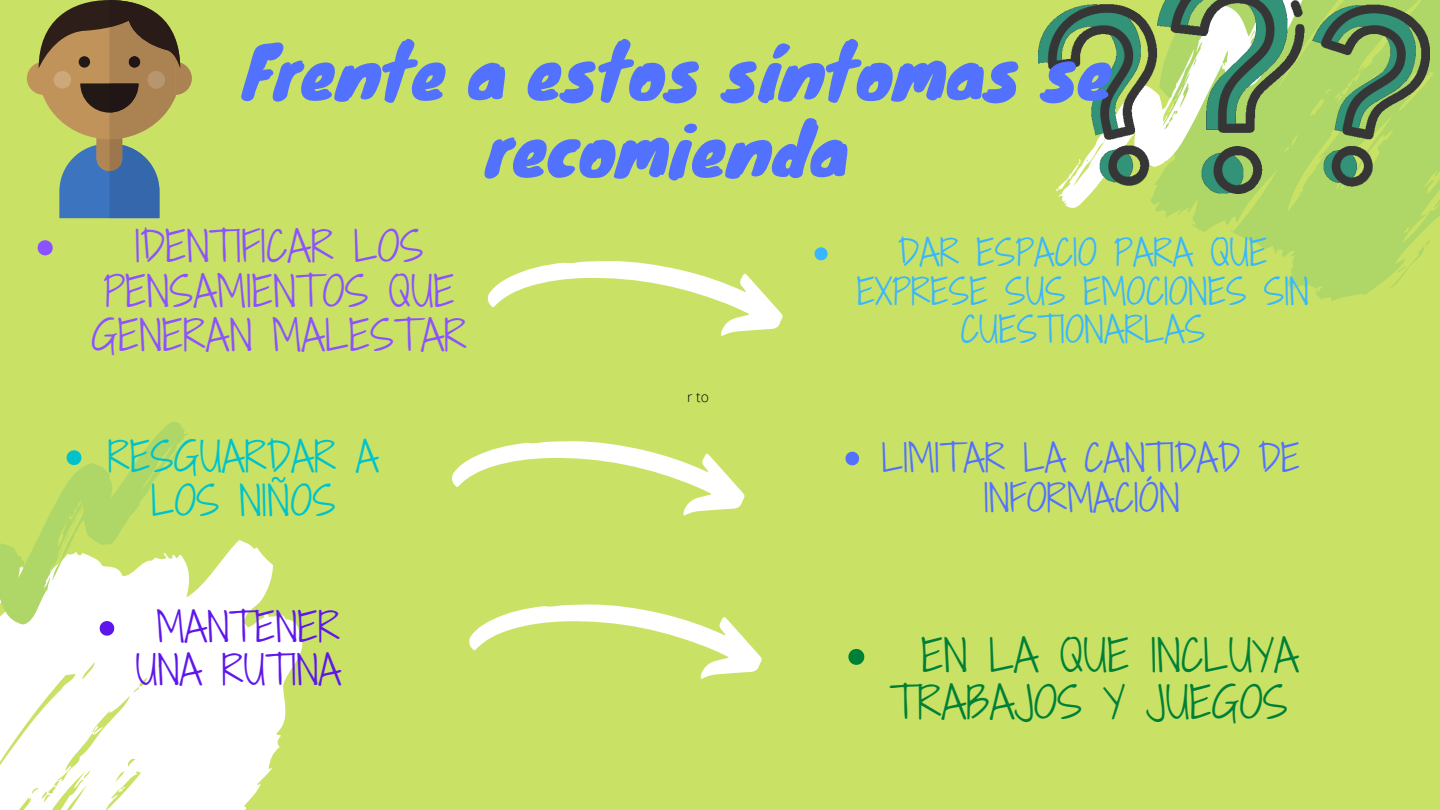
<style>
.page{position:relative;width:1440px;height:810px;background:#c9e265}
.page>*{position:absolute;margin:0;border:0;box-sizing:border-box;transform-origin:0 0}
.t1{font:70.5px/77px "Knewave";color:#5271ff;text-align:center}
.t2{font:42.3px/46.8px "Shadows Into Light Two";color:#008037;text-align:right}
.t3{font:40.2px/44.4px "Shadows Into Light Two";color:#8c52ff;text-align:center}
.t4{font:39.3px/43.5px "Shadows Into Light Two";color:#00c2cb;text-align:center}
.t5{font:38.7px/42.8px "Shadows Into Light Two";color:#5e17eb;text-align:center}
.t6{font:36.2px/40.1px "Shadows Into Light Two";color:#5271ff;text-align:center}
.t7{font:34.6px/38.3px "Shadows Into Light Two";color:#38b6ff;text-align:center}
.t8{font:300 13.9px "Open Sans";color:#000}
</style>
<div class="page">
<svg style="left:0;top:540px;width:303px;height:270px;fill:#fff"></svg>
<svg style="left:0;top:422px;width:207px;height:234px"></svg>
<svg style="left:61px;top:517px;width:19px;height:27px"></svg>
<svg style="left:1252px;top:0;width:188px;height:301px;fill:#aed768"></svg>
<svg style="left:1389px;top:237px;width:44px;height:58px"></svg>
<svg style="left:1058px;top:194px;width:281px;height:47px"></svg>
<svg style="left:488px;top:261px;width:295px;height:75px"></svg>
<svg style="left:452px;top:441px;width:293px;height:75px"></svg>
<svg style="left:469px;top:604px;width:293px;height:75px"></svg>
<img style="left:1038px;top:0;width:391px;height:194px">
<svg style="left:27px;top:0;width:165px;height:218px"></svg>
<svg style="left:38px;top:240px;width:15px;height:15px"></svg>
<svg style="left:815px;top:247px;width:13px;height:13px"></svg>
<svg style="left:67px;top:450px;width:14px;height:15px"></svg>
<svg style="left:845px;top:452px;width:14px;height:13px"></svg>
<svg style="left:100px;top:621px;width:14px;height:15px"></svg>
<svg style="left:848px;top:649px;width:16px;height:16px"></svg>
<h1 class="t1" style="left:244px;top:31px;width:870px">Frente a estos síntomas se recomienda</h1>
<p class="t3" style="left:92px;top:224px;width:377px">IDENTIFICAR LOS<br>PENSAMIENTOS QUE<br>GENERAN MALESTAR</p>
<p class="t7" style="left:857px;top:234px;width:454px">DAR ESPACIO PARA QUE<br>EXPRESE SUS EMOCIONES SIN<br>CUESTIONARLAS</p>
<p class="t8" style="left:687px;top:387px;width:23px">r to</p>
<p class="t4" style="left:108px;top:435px;width:273px">RESGUARDAR A<br>LOS NIÑOS</p>
<p class="t6" style="left:882px;top:437px;width:420px">LIMITAR LA CANTIDAD DE<br>INFORMACIÓN</p>
<p class="t5" style="left:136px;top:606px;width:207px">MANTENER<br>UNA RUTINA</p>
<p class="t2" style="left:890px;top:632px;width:411px">EN LA QUE INCLUYA<br>TRABAJOS Y JUEGOS</p>
</div>
